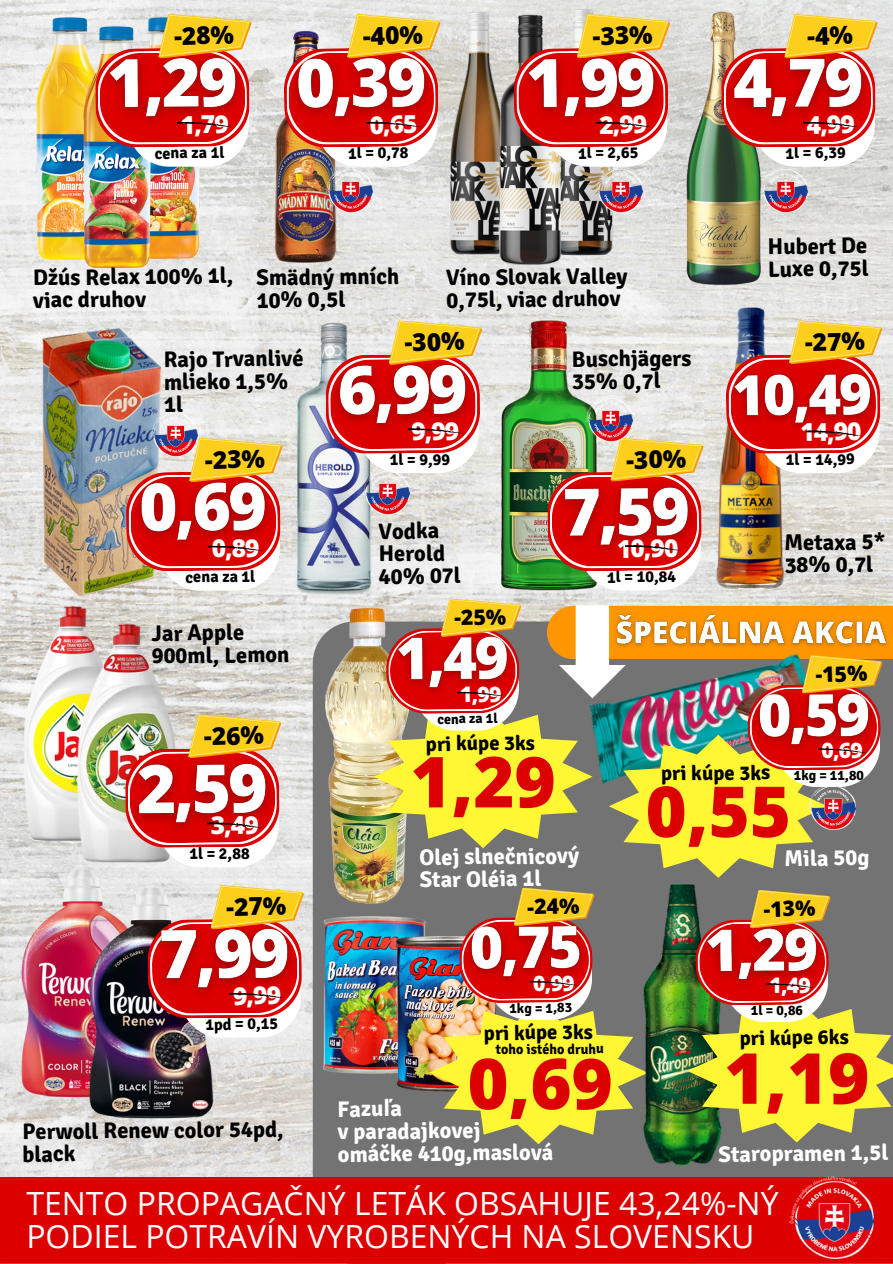
<style>
.page{position:relative;width:893px;height:1264px;background:#fff}
.page>*{position:absolute;margin:0;border:0;box-sizing:border-box;transform-origin:0 0}
.t1{font:800 70.35px "Open Sans";color:#d00}
.t2{font:31.95px/33.8px "Open Sans";color:#fff}
.t3{font:800 24.6px "Open Sans";color:#fff}
.t4{font:800 24.6px "Open Sans";color:#000}
.t5{font:700 22.5px/22.5px "Signika";color:#000}
.t6{font:700 22.5px/22.8px "Signika";color:#fff}
.t7{font:800 21.3px "Open Sans";color:#fff}
.t8{font:800 21.3px "Open Sans";color:#000}
.t9{font:700 20.7px "Signika";color:#000}
.t10{font:700 16.35px "Signika";color:#000}
.t11{font:700 14.1px "Signika";color:#000}
.s1{font-family:"Noto Sans"}
</style>
<div class="page">
<img style="left:0;top:0;width:892px;height:1176px">
<div style="left:313px;top:621px;width:579px;height:555px;background:#737373"></div>
<div style="left:0;top:1176px;width:892px;height:87px;background:#d00"></div>
<img style="left:789px;top:1176px;width:84px;height:82px">
<img style="left:0;top:863px;width:204px;height:240px">
<img style="left:29px;top:879px;width:245px;height:245px">
<div style="left:180px;top:930px;width:121px;height:107px;background:#fff;border-radius:42px"></div>
<svg style="left:147px;top:882px;width:158px;height:136px"></svg>
<img style="left:37px;top:17px;width:58px;height:242px">
<img style="left:151px;top:163px;width:49px;height:95px">
<img style="left:83px;top:27px;width:68px;height:241px">
<div style="left:128px;top:60px;width:121px;height:107px;background:#fff;border-radius:42px"></div>
<img style="left:91px;top:35px;width:163px;height:103px">
<svg style="left:95px;top:12px;width:158px;height:135px"></svg>
<img style="left:275px;top:32px;width:63px;height:230px">
<div style="left:316px;top:60px;width:121px;height:107px;background:#fff;border-radius:42px"></div>
<img style="left:280px;top:35px;width:4px;height:103px">
<svg style="left:284px;top:12px;width:150px;height:135px"></svg>
<img style="left:434px;top:0;width:85px;height:267px">
<img style="left:541px;top:0;width:81px;height:267px">
<img style="left:472px;top:2px;width:115px;height:274px">
<div style="left:546px;top:60px;width:121px;height:107px;background:#fff;border-radius:42px"></div>
<img style="left:510px;top:35px;width:162px;height:103px">
<svg style="left:513px;top:12px;width:158px;height:135px"></svg>
<img style="left:680px;top:10px;width:87px;height:284px">
<div style="left:753px;top:60px;width:121px;height:107px;background:#fff;border-radius:42px"></div>
<img style="left:716px;top:35px;width:164px;height:103px">
<img style="left:264px;top:319px;width:140px;height:278px">
<div style="left:358px;top:366px;width:121px;height:107px;background:#fff;border-radius:42px"></div>
<svg style="left:325px;top:318px;width:102px;height:136px"></svg>
<img style="left:427px;top:291px;width:187px;height:305px">
<img style="left:714px;top:305px;width:70px;height:288px">
<div style="left:580px;top:483px;width:120px;height:107px;background:#fff;border-radius:42px"></div>
<svg style="left:547px;top:435px;width:157px;height:136px"></svg>
<div style="left:758px;top:366px;width:121px;height:107px;background:#fff;border-radius:42px"></div>
<img style="left:719px;top:354px;width:167px;height:87px">
<svg style="left:725px;top:318px;width:158px;height:136px"></svg>
<img style="left:325px;top:608px;width:84px;height:295px">
<img style="left:292px;top:912px;width:137px;height:165px">
<img style="left:394px;top:932px;width:35px;height:162px">
<svg style="left:429px;top:885px;width:205px;height:259px;background:#c5a358"></svg>
<img style="left:634px;top:879px;width:97px;height:290px">
<svg style="left:687px;top:887px;width:205px;height:255px;background:#b89e4f"></svg>
<img style="left:373px;top:596px;width:519px;height:281px">
<img style="left:8px;top:598px;width:128px;height:248px">
<img style="left:74px;top:622px;width:103px;height:241px">
<div style="left:158px;top:760px;width:121px;height:107px;background:#fff;border-radius:42px"></div>
<img style="left:121px;top:741px;width:163px;height:102px">
<svg style="left:125px;top:712px;width:157px;height:136px"></svg>
<img style="left:362px;top:469px;width:48px;height:46px">
<img style="left:585px;top:395px;width:47px;height:46px">
<img style="left:807px;top:783px;width:48px;height:46px">
<img style="left:595px;top:167px;width:47px;height:46px">
<img style="left:760px;top:167px;width:47px;height:46px">
<img style="left:325px;top:167px;width:47px;height:46px">
<img style="left:28px;top:321px;width:146px;height:282px">
<div style="left:159px;top:483px;width:121px;height:107px;background:#fff;border-radius:42px"></div>
<svg style="left:126px;top:435px;width:158px;height:136px"></svg>
<img style="left:150px;top:410px;width:47px;height:46px">
<svg style="left:721px;top:12px;width:157px;height:135px"></svg>
<h5 class="t4" style="left:173px;top:19px;width:61px;rotate:-2deg">-28%</h5>
<p class="t4" style="left:362px;top:19px;width:61px;rotate:-2deg">-40%</p>
<h5 class="t4" style="left:592px;top:19px;width:61px;rotate:-2deg">-33%</h5>
<p class="t3" style="left:180px;top:107px;width:49px;rotate:-1deg">1,79</p>
<p class="t3" style="left:369px;top:107px;width:49px;rotate:-1deg">0,65</p>
<h1 class="t3" style="left:599px;top:107px;width:49px;rotate:-1deg">2,99</h1>
<p class="t10" style="left:154px;top:143px;width:71px;rotate:-1deg">cena za 1l</p>
<p class="t10" style="left:348px;top:143px;width:62px;rotate:-1deg">1l = 0,78</p>
<h5 class="t10" style="left:577px;top:143px;width:62px;rotate:-1deg">1l = 2,65</h5>
<p class="t5" style="left:33px;top:267px;width:202px;rotate:-1deg">Džús Relax 100% 1l, viac druhov</p>
<p class="t5" style="left:256px;top:267px;width:145px;rotate:-1deg">Smädný mních<br>10% 0,5l</p>
<p class="t5" style="left:446px;top:267px;width:183px;rotate:-1deg">Víno Slovak Valley<br>0,75l, viac druhov</p>
<h5 class="t5" style="left:163px;top:349px;width:142px;rotate:-1deg">Rajo Trvanlivé mlieko 1,5%<br>1l</h5>
<p class="t4" style="left:404px;top:325px;width:61px;rotate:-2deg">-30%</p>
<p class="t3" style="left:411px;top:414px;width:49px;rotate:-1deg">9,99</p>
<h5 class="t5" style="left:571px;top:348px;width:121px;rotate:-1deg">Buschjägers<br>35% 0,7l</h5>
<p class="t3" style="left:806px;top:107px;width:49px;rotate:-1deg">4,99</p>
<p class="t10" style="left:785px;top:143px;width:62px;rotate:-1deg">1l = 6,39</p>
<h6 class="t5" style="left:767px;top:236px;width:102px;rotate:-1deg">Hubert De<br>Luxe 0,75l</h6>
<h5 class="t4" style="left:804px;top:325px;width:61px;rotate:-2deg">-27%</h5>
<p class="t3" style="left:799px;top:415px;width:63px;rotate:-1deg">14,90</p>
<p class="t4" style="left:204px;top:442px;width:61px;rotate:-2deg">-23%</p>
<h1 class="t3" style="left:211px;top:531px;width:49px;rotate:-1deg">0,89</h1>
<h6 class="t10" style="left:185px;top:567px;width:71px;rotate:-1deg">cena za 1l</h6>
<p class="t5" style="left:151px;top:622px;width:139px;rotate:-1deg">Jar Apple<br>900ml, Lemon</p>
<p class="t4" style="left:203px;top:719px;width:61px;rotate:-2deg">-26%</p>
<p class="t3" style="left:210px;top:807px;width:49px;rotate:-1deg">3,49</p>
<p class="t10" style="left:189px;top:843px;width:62px;rotate:-1deg">1l = 2,88</p>
<h5 class="t4" style="left:226px;top:889px;width:61px;rotate:-2deg">-27%</h5>
<p class="t3" style="left:233px;top:978px;width:49px;rotate:-1deg">9,99</p>
<p class="t10" style="left:205px;top:1014px;width:74px;rotate:-1deg">1pd = 0,15</p>
<h6 class="t5" style="left:22px;top:1122px;width:263px;line-height:21.6px;rotate:-1deg">Perwoll Renew color 54pd, black</h6>
<p class="t10" style="left:389px;top:450px;width:62px;rotate:-1deg">1l = 9,99</p>
<p class="t5" style="left:378px;top:520px;width:83px;rotate:-1deg">Vodka<br>Herold<br>40% 07l</p>
<p class="t8" style="left:453px;top:602px;width:53px;rotate:-2deg">-25%</p>
<p class="t7" style="left:459px;top:679px;width:43px;rotate:-1deg">1,99</p>
<p class="t11" style="left:437px;top:710px;width:62px;rotate:-1deg">cena za 1l</p>
<h5 class="t9" style="left:425px;top:731px;width:111px;rotate:-1deg">pri kúpe 3ks</h5>
<h5 class="t1" style="left:410px;top:732px;width:147px">1,29</h5>
<h5 class="t6" style="left:419px;top:846px;width:161px;line-height:22.4px;rotate:-1deg">Olej slnečnicový<br>Star Oléia 1l</h5>
<p class="t8" style="left:527px;top:892px;width:53px;rotate:-2deg">-24%</p>
<p class="t7" style="left:533px;top:968px;width:43px;rotate:-1deg">0,99</p>
<p class="t11" style="left:509px;top:999px;width:64px;rotate:-1deg">1kg = 1,83</p>
<p class="t4" style="left:625px;top:443px;width:61px;rotate:-2deg">-30%</p>
<p class="t10" style="left:785px;top:450px;width:70px;rotate:-1deg">1l = 14,99</p>
<p class="t3" style="left:616px;top:531px;width:63px;rotate:-1deg">10,90</p>
<p class="t10" style="left:607px;top:567px;width:70px;rotate:-1deg">1l = 10,84</p>
<h6 class="t5" style="left:783px;top:532px;width:103px;rotate:-1deg">Metaxa 5*<br>38% 0,7l</h6>
<p class="t8" style="left:814px;top:659px;width:53px;rotate:-2deg">-15%</p>
<p class="t7" style="left:821px;top:735px;width:43px;rotate:-1deg">0,69</p>
<h5 class="t9" style="left:660px;top:761px;width:111px;rotate:-1deg">pri kúpe 3ks</h5>
<h5 class="t1" style="left:645px;top:761px;width:147px">0,55</h5>
<p class="t11" style="left:793px;top:767px;width:72px;rotate:-1deg">1kg = 11,80</p>
<h5 class="t6" style="left:784px;top:847px;width:86px;rotate:-1deg">Mila 50g</h5>
<h5 class="t8" style="left:762px;top:894px;width:53px;rotate:-2deg">-13%</h5>
<h1 class="t7" style="left:769px;top:970px;width:43px;rotate:-1deg">1,49</h1>
<h5 class="t11" style="left:750px;top:1002px;width:54px;rotate:-1deg">1l = 0,86</h5>
<p class="t9" style="left:483px;top:1020px;width:111px;rotate:-1deg">pri kúpe 3ks</p>
<h5 class="t1" style="left:467px;top:1034px;width:147px">0,69</h5>
<h5 class="t11" style="left:495px;top:1041px;width:110px;rotate:-1deg">toho istého druhu</h5>
<p class="t6" style="left:337px;top:1098px;width:217px;rotate:-1deg">Fazu<span class="s1">ľ</span>a<br>v paradajkovej omáčke 410g,maslová</p>
<p class="t9" style="left:739px;top:1025px;width:111px;rotate:-1deg">pri kúpe 6ks</p>
<p class="t1" style="left:724px;top:1028px;width:147px">1,19</p>
<h5 class="t6" style="left:718px;top:1143px;width:171px;rotate:-1deg">Staropramen 1,5l</h5>
<p class="t2" style="left:26px;top:1185px;width:753px">TENTO PROPAGAČNÝ LETÁK OBSAHUJE 43,24%-NÝ<br>PODIEL POTRAVÍN VYROBENÝCH NA SLOVENSKU</p>
</div>
